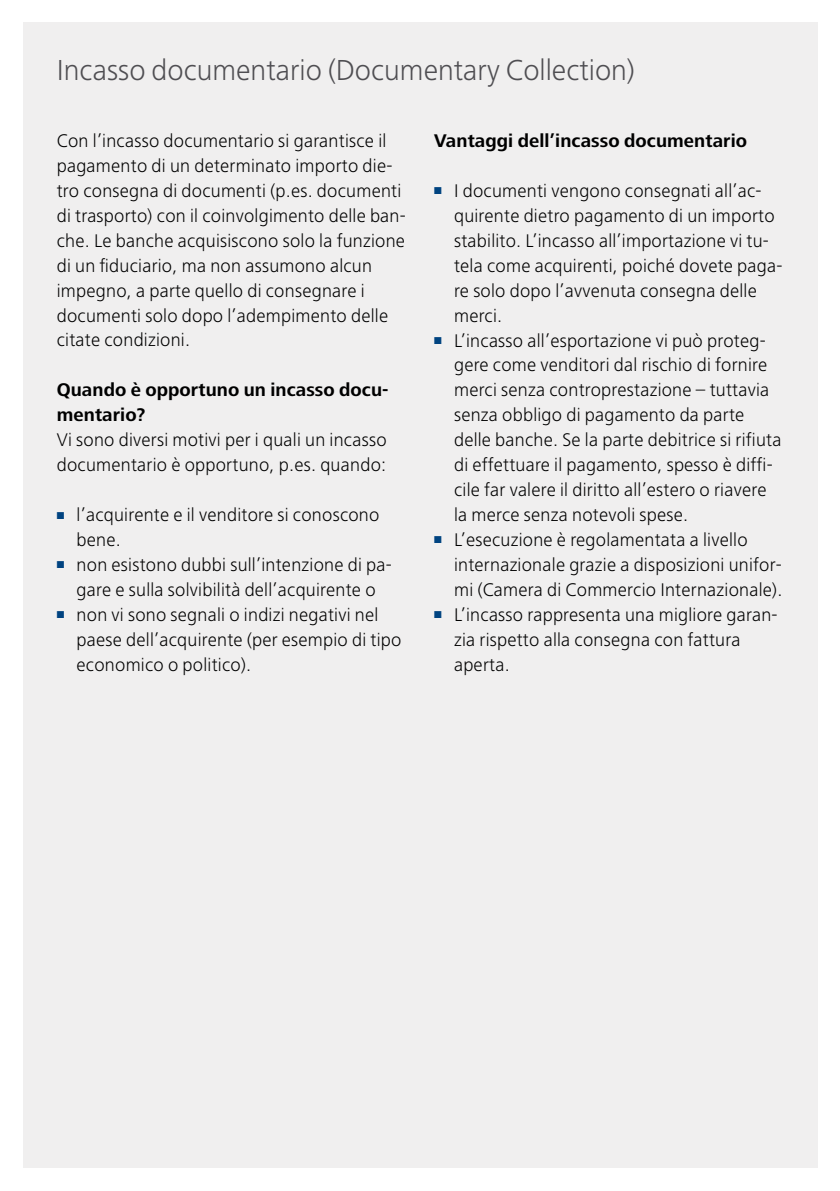
<style>
.page{position:relative;width:840px;height:1191px;background:#fff}
.page>*{position:absolute;margin:0;border:0;box-sizing:border-box;transform-origin:0 0}
.t1{font:300 30px "Frutiger Next LT";color:#4f4e52}
.t2{font:300 19px/25px "Frutiger Next LT";letter-spacing:.01em;color:#000}
.t3{font:700 19px/25px "Frutiger Next LT";letter-spacing:.005em;color:#000}
.s1{color:#004380}
</style>
<div class="page">
<div style="left:23px;top:23px;width:793px;height:1145px;background:#f0efef"></div>
<h1 class="t1" style="left:57px;top:53px;width:579px">Incasso documentario (Documentary Collection)</h1>
<p class="t2" style="left:57px;top:128px;width:350px">Con l’incasso documentario si garantisce il pagamento di un determinato importo die&shy;tro consegna di documenti (p.es. documenti di trasporto) con il coinvolgimento delle ban&shy;che. Le banche acquisiscono solo la funzione di un fiduciario, ma non assumono alcun impegno, a parte quello di consegnare i documenti solo dopo l’adempimento delle citate condizioni.</p>
<p class="t3" style="left:57px;top:377px;width:333px">Quando è opportuno un incasso docu&shy;mentario?</p>
<p class="t2" style="left:57px;top:427px;width:331px">Vi sono diversi motivi per i quali un incasso documentario è opportuno, p.es. quando:</p>
<p class="t2" style="left:77px;top:502px;width:304px;text-indent:-20px"><span class="s1">■</span> l’acquirente e il venditore si conoscono bene.</p>
<p class="t2" style="left:57px;top:552px;width:336px;text-align:center"><span class="s1">■</span> non esistono dubbi sull’intenzione di pa&shy;gare e sulla solvibilità dell’acquirente o</p>
<p class="t2" style="left:77px;top:602px;width:326px;text-indent:-20px"><span class="s1">■</span> non vi sono segnali o indizi negativi nel paese dell’acquirente (per esempio di tipo economico o politico).</p>
<p class="t3" style="left:434px;top:128px;width:314px">Vantaggi dell’incasso documentario</p>
<p class="t2" style="left:454px;top:178px;width:330px;text-indent:-20px"><span class="s1">■</span> I documenti vengono consegnati all’ac&shy;quirente dietro pagamento di un importo stabilito. L’incasso all’importazione vi tu&shy;tela come acquirenti, poiché dovete paga&shy;re solo dopo l’avvenuta consegna delle merci.</p>
<p class="t2" style="left:454px;top:328px;width:329px;text-indent:-20px"><span class="s1">■</span> L’incasso all’esportazione vi può proteg&shy;gere come venditori dal rischio di fornire merci senza controprestazione – tuttavia senza obbligo di pagamento da parte delle banche. Se la parte debitrice si rifiuta di effettuare il pagamento, spesso è diffi&shy;cile far valere il diritto all’estero o riavere la merce senza notevoli spese.</p>
<p class="t2" style="left:454px;top:527px;width:330px;text-indent:-20px"><span class="s1">■</span> L’esecuzione è regolamentata a livello internazionale grazie a disposizioni unifor&shy;mi (Camera di Commercio Internazionale).</p>
<p class="t2" style="left:454px;top:602px;width:325px;text-indent:-20px"><span class="s1">■</span> L’incasso rappresenta una migliore garan&shy;zia rispetto alla consegna con fattura aperta.</p>
</div>
